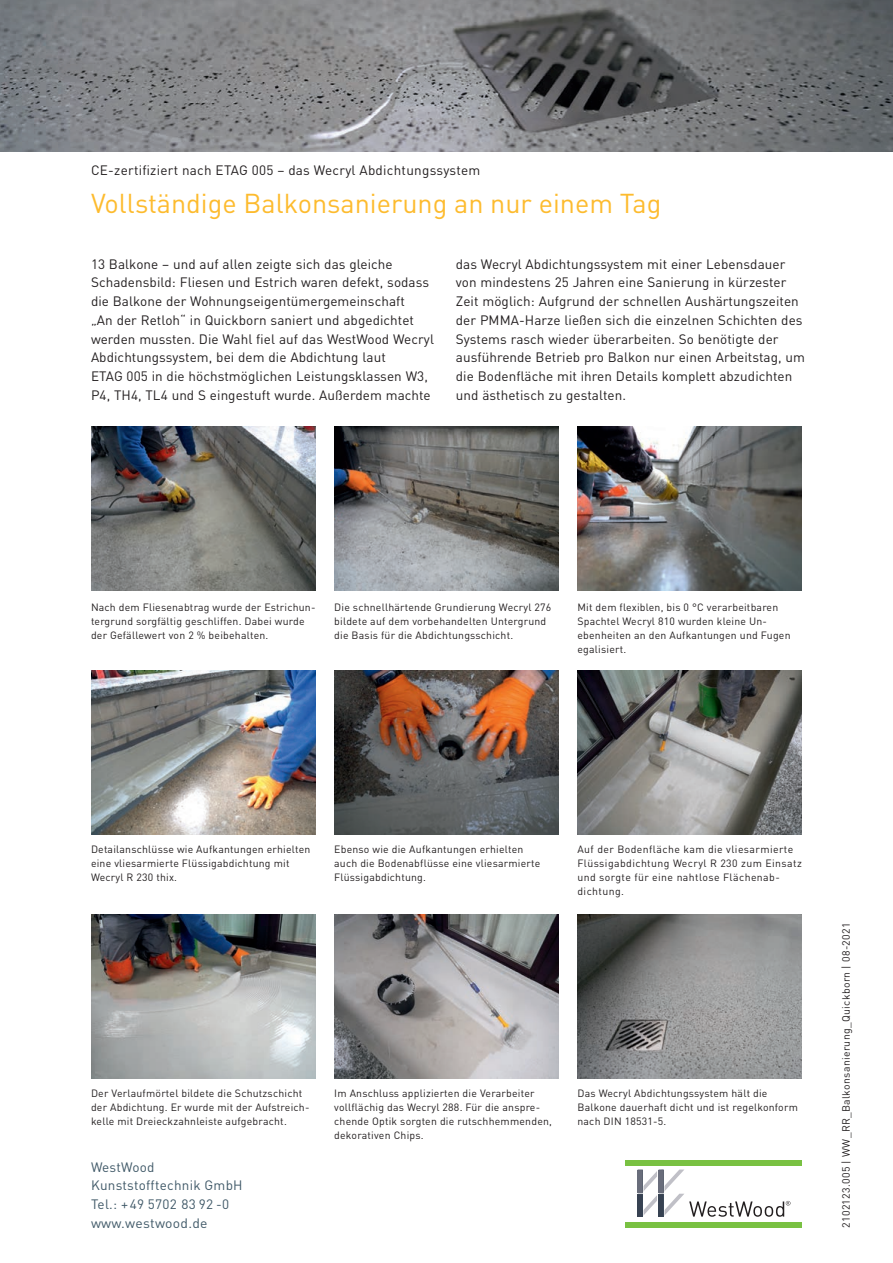
<style>
.page{position:relative;width:893px;height:1263px;background:#fff}
.page>*{position:absolute;margin:0;border:0;box-sizing:border-box;transform-origin:0 0}
.t1{font:27px "DIN Pro";color:#fdbb2e}
.t2{font:13.5px/18.8px "DIN Pro";letter-spacing:.005em;color:#231f20}
.t3{font:13.5px/18.8px "DIN Pro";letter-spacing:.02em;color:#405968}
.t4{font:10.5px/14.1px "DIN Pro";letter-spacing:.02em;color:#231f20}
.t5{font:10.5px/14.1px "DIN Pro";letter-spacing:.04em;color:#231f20}
</style>
<div class="page">
<img style="left:0;top:0;width:893px;height:152px">
<img style="left:334px;top:427px;width:225px;height:163px">
<img style="left:577px;top:427px;width:225px;height:163px">
<img style="left:334px;top:914px;width:225px;height:164px">
<img style="left:577px;top:670px;width:225px;height:164px">
<img style="left:334px;top:670px;width:225px;height:164px">
<img style="left:577px;top:914px;width:225px;height:164px">
<img style="left:91px;top:427px;width:224px;height:163px">
<img style="left:91px;top:914px;width:224px;height:164px">
<img style="left:91px;top:671px;width:224px;height:163px">
<svg style="left:637px;top:1169px;width:153px;height:48px"></svg>
<div style="left:626px;top:1161px;width:176px;height:5px;background:#79c142"></div>
<div style="left:626px;top:1222px;width:176px;height:6px;background:#79c142"></div>
<p class="t2" style="left:91px;top:160px;width:391px">CE-zertifiziert nach ETAG 005 – das Wecryl Abdichtungssystem</p>
<h1 class="t1" style="left:91px;top:184px;width:572px">Vollständige Balkonsanierung an nur einem Tag</h1>
<p class="t2" style="left:91px;top:254px;width:344px">13 Balkone – und auf allen zeigte sich das gleiche Schadensbild: Fliesen und Estrich waren defekt, sodass die Balkone der Wohnungseigentümergemeinschaft<br>„An der Retloh“ in Quickborn saniert und abgedichtet werden mussten. Die Wahl fiel auf das WestWood Wecryl Abdichtungssystem, bei dem die Abdichtung laut<br>ETAG 005 in die höchstmöglichen Leistungsklassen W3, P4, TH4, TL4 und S eingestuft wurde. Außerdem machte</p>
<p class="t2" style="left:456px;top:254px;width:351px">das Wecryl Abdichtungssystem mit einer Lebensdauer von mindestens 25 Jahren eine Sanierung in kürzester Zeit möglich: Aufgrund der schnellen Aushärtungszeiten der PMMA-Harze ließen sich die einzelnen Schichten des Systems rasch wieder überarbeiten. So benötigte der ausführende Betrieb pro Balkon nur einen Arbeitstag, um die Bodenfläche mit ihren Details komplett abzudichten und ästhetisch zu gestalten.</p>
<p class="t4" style="left:91px;top:600px;width:226px">Nach dem Fliesenabtrag wurde der Estrichun&shy;tergrund sorgfältig geschliffen. Dabei wurde der Gefällewert von 2 % beibehalten.</p>
<p class="t4" style="left:577px;top:600px;width:215px">Mit dem flexiblen, bis 0 °C verarbeitbaren Spachtel Wecryl 810 wurden kleine Un&shy;ebenheiten an den Aufkantungen und Fugen egalisiert.</p>
<p class="t4" style="left:334px;top:600px;width:219px">Die schnellhärtende Grundierung Wecryl 276 bildete auf dem vorbehandelten Untergrund die Basis für die Abdichtungsschicht.</p>
<p class="t4" style="left:91px;top:842px;width:221px">Detailanschlüsse wie Aufkantungen erhielten eine vliesarmierte Flüssigabdichtung mit<br>Wecryl R 230 thix.</p>
<p class="t4" style="left:334px;top:842px;width:208px">Ebenso wie die Aufkantungen erhielten auch die Bodenabflüsse eine vliesarmierte<br>Flüssigabdichtung.</p>
<p class="t5" style="left:577px;top:842px;width:226px">Auf der Bodenfläche kam die vliesarmierte Flüssigabdichtung Wecryl R 230 zum Einsatz und sorgte für eine nahtlose Flächenab&shy;dichtung.</p>
<p class="t4" style="left:91px;top:1086px;width:220px">Der Verlaufmörtel bildete die Schutzschicht der Abdichtung. Er wurde mit der Aufstreich&shy;kelle mit Dreieckzahnleiste aufgebracht.</p>
<p class="t3" style="left:91px;top:1157px;width:153px">WestWood<br>Kunststofftechnik GmbH<br>Tel.: +49 5702 83 92 -0 www.westwood.de</p>
<p class="t4" style="left:334px;top:1086px;width:219px">Im Anschluss applizierten die Verarbeiter vollflächig das Wecryl 288. Für die anspre&shy;chende Optik sorgten die rutschhemmenden, dekorativen Chips.</p>
<p class="t4" style="left:577px;top:1086px;width:222px">Das Wecryl Abdichtungssystem hält die<br>Balkone dauerhaft dicht und ist regelkonform nach DIN 18531-5.</p>
<p class="t4" style="left:839px;top:1228px;width:307px;rotate:-90deg">2102123.005 | WW_RR_Balkonsanierung_Quickborn | 08-2021</p>
</div>
